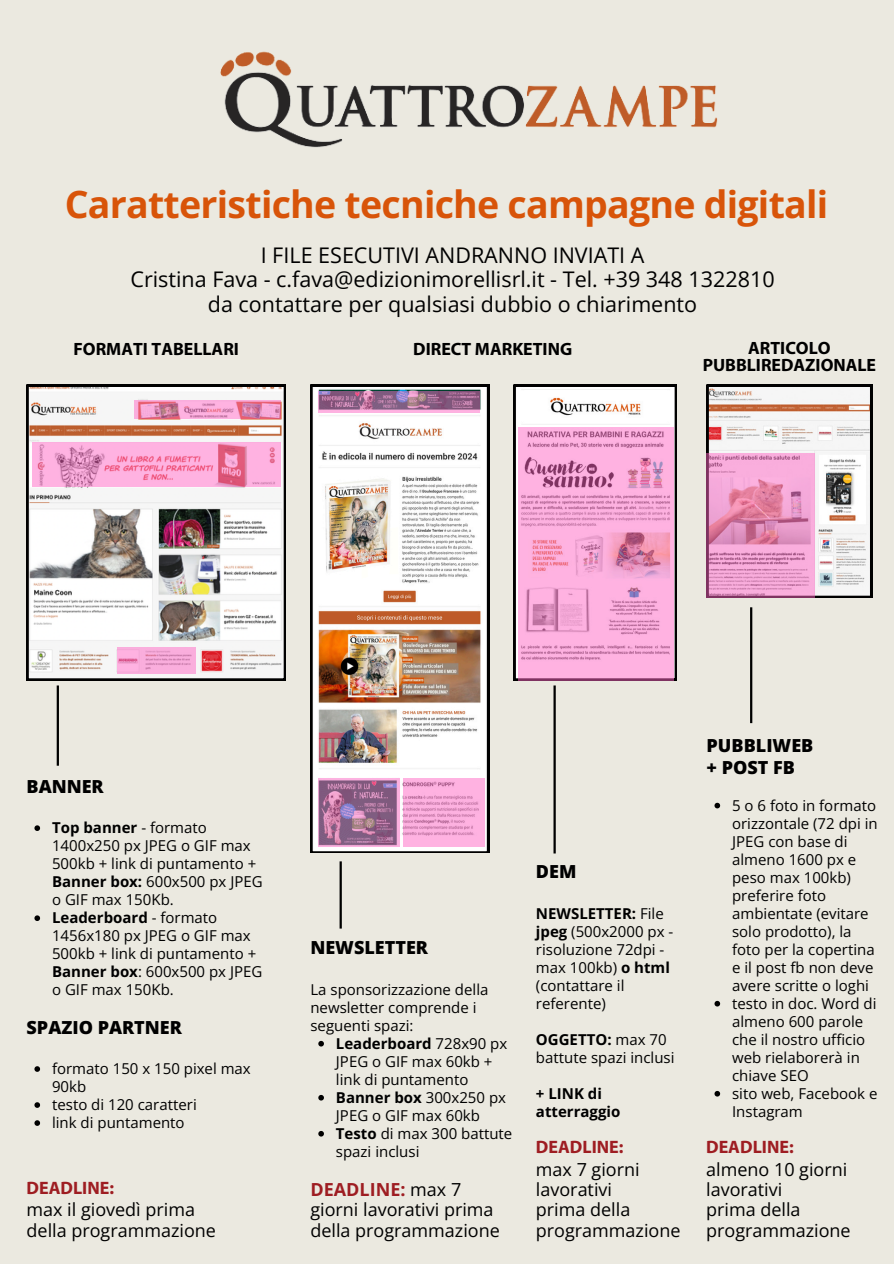
<style>
.page{position:relative;width:894px;height:1264px;background:#fff}
.page>*{position:absolute;margin:0;border:0;box-sizing:border-box;transform-origin:0 0}
.t1{font:700 37.5px "Open Sans";letter-spacing:-.02em;color:#d85409}
.t2{font:21.6px/24.8px "Open Sans";color:#000;text-align:center}
.t3{font:18px/20.2px "Open Sans";color:#000}
.t4{font:800 18px/21.3px "Open Sans";color:#000}
.t5{font:700 17.85px/16.8px "Myriad Pro";color:#000;text-align:center}
.t6{font:15px/18px "Open Sans";color:#000}
.t7{font:700 15px/18px "Open Sans";color:#000}
.s1{font-weight:700}
.s2{font-family:"Myriad Pro";font-weight:700;color:#9e1d22}
.s3{font-weight:700;color:#9e1d22}
</style>
<div class="page">
<div style="left:0;top:0;width:893px;height:1263px;background:#ebe9e0"></div>
<img style="left:220px;top:51px;width:498px;height:97px">
<svg style="left:27px;top:385px;width:258px;height:295px;background:#d4ccca"></svg>
<svg style="left:513px;top:385px;width:163px;height:295px;background:#c8c6c5"></svg>
<img style="left:310px;top:385px;width:179px;height:468px">
<svg style="left:706px;top:385px;width:165px;height:212px;background:#dcd4d1"></svg>
<svg style="left:318px;top:778px;width:81px;height:68px;background:#a17097"></svg>
<svg style="left:318px;top:1040px;width:6px;height:6px"></svg>
<svg style="left:318px;top:1094px;width:6px;height:6px"></svg>
<svg style="left:318px;top:1131px;width:6px;height:5px"></svg>
<svg style="left:34px;top:825px;width:6px;height:6px"></svg>
<svg style="left:34px;top:915px;width:6px;height:6px"></svg>
<svg style="left:714px;top:802px;width:6px;height:6px"></svg>
<svg style="left:714px;top:1000px;width:6px;height:6px"></svg>
<svg style="left:714px;top:1090px;width:6px;height:6px"></svg>
<svg style="left:403px;top:778px;width:81px;height:68px;background:#f3a7d6"></svg>
<svg style="left:318px;top:391px;width:162px;height:21px;background:#a37098"></svg>
<svg style="left:135px;top:400px;width:146px;height:19px;background:#e892bb"></svg>
<svg style="left:32px;top:442px;width:249px;height:44px;background:#f59fcd"></svg>
<svg style="left:117px;top:647px;width:78px;height:26px;background:#f4a6d5"></svg>
<svg style="left:518px;top:427px;width:155px;height:253px;background:#efa2d0"></svg>
<svg style="left:706px;top:453px;width:108px;height:145px;background:#e494c1"></svg>
<hr style="left:57px;top:685px;width:2px;height:80px;background:#000">
<hr style="left:553px;top:685px;width:2px;height:168px;background:#000">
<hr style="left:749px;top:607px;width:3px;height:116px;background:#000">
<svg style="left:34px;top:1066px;width:6px;height:5px"></svg>
<svg style="left:34px;top:1102px;width:6px;height:5px"></svg>
<svg style="left:34px;top:1120px;width:6px;height:5px"></svg>
<hr style="left:339px;top:861px;width:3px;height:67px;background:#000">
<p class="t1" style="left:65px;top:178px;width:764px">Caratteristiche tecniche campagne digitali</p>
<p class="t2" style="left:130px;top:242px;width:645px">I FILE ESECUTIVI ANDRANNO INVIATI A<br>Cristina Fava - c.fava@edizionimorellisrl.it - Tel. +39 348 1322810 da contattare per qualsiasi dubbio o chiarimento</p>
<p class="t5" style="left:73px;top:342px;width:167px">FORMATI TABELLARI</p>
<p class="t5" style="left:413px;top:342px;width:160px">DIRECT MARKETING</p>
<p class="t5" style="left:702px;top:341px;width:175px">ARTICOLO<br>PUBBLIREDAZIONALE</p>
<p class="t4" style="left:27px;top:775px;width:79px">BANNER</p>
<p class="t6" style="left:52px;top:818px;width:212px"><span class="s1">Top banner</span> - formato<br>1400x250 px JPEG o GIF max<br>500kb + link di puntamento +<br><span class="s1">Banner box:</span> 600x500 px JPEG o GIF max 150Kb.</p>
<h3 class="t6" style="left:52px;top:908px;width:212px"><span class="s1">Leaderboard</span> - formato<br>1456x180 px JPEG o GIF max<br>500kb + link di puntamento +<br><span class="s1">Banner box</span>: 600x500 px JPEG o GIF max 150Kb.</h3>
<p class="t4" style="left:27px;top:1015px;width:157px">SPAZIO PARTNER</p>
<p class="t6" style="left:52px;top:1059px;width:200px">formato 150 x 150 pixel max<br>90kb</p>
<p class="t6" style="left:52px;top:1095px;width:146px">testo di 120 caratteri</p>
<h5 class="t6" style="left:52px;top:1113px;width:134px">link di puntamento</h5>
<p class="t3" style="left:27px;top:1175px;width:170px;line-height:22.5px"><span class="s2">DEADLINE:<br></span>max il giovedì prima</p>
<p class="t3" style="left:27px;top:1219px;width:191px">della programmazione</p>
<h2 class="t4" style="left:310px;top:936px;width:119px">NEWSLETTER</h2>
<h3 class="t6" style="left:310px;top:979px;width:179px">La sponsorizzazione della newsletter comprende i seguenti spazi:</h3>
<p class="t6" style="left:336px;top:1033px;width:173px"><span class="s1">Leaderboard</span> 728x90 px<br>JPEG o GIF max 60kb + link di puntamento</p>
<p class="t6" style="left:336px;top:1087px;width:171px"><span class="s1">Banner box</span> 300x250 px<br>JPEG o GIF max 60kb</p>
<h3 class="t6" style="left:336px;top:1123px;width:178px"><span class="s1">Testo</span> di max 300 battute spazi inclusi</h3>
<p class="t3" style="left:310px;top:1178px;width:191px"><span class="s3">DEADLINE:</span> max 7 giorni lavorativi prima della programmazione</p>
<h3 class="t4" style="left:536px;top:860px;width:42px">DEM</h3>
<p class="t6" style="left:536px;top:904px;width:139px"><span class="s1">NEWSLETTER:</span> File <span class="s1">jpeg</span> (500x2000 px - risoluzione 72dpi - max 100kb) <span class="s1">o html </span>(contattare il referente)</p>
<p class="t6" style="left:536px;top:1030px;width:140px"><span class="s1">OGGETTO:</span> max 70 battute spazi inclusi</p>
<p class="t7" style="left:536px;top:1084px;width:86px">+ LINK di atterraggio</p>
<h4 class="t3" style="left:536px;top:1135px;width:105px;line-height:22.5px"><span class="s2">DEADLINE: </span>max 7 giorni</h4>
<h4 class="t3" style="left:536px;top:1178px;width:146px">lavorativi<br>prima della programmazione</h4>
<p class="t4" style="left:706px;top:734px;width:108px">PUBBLIWEB + POST FB</p>
<p class="t6" style="left:732px;top:795px;width:147px">5 o 6 foto in formato orizzontale (72 dpi in<br>JPEG con base di almeno 1600 px e peso max 100kb) preferire foto ambientate (evitare solo prodotto), la foto per la copertina e il post fb non deve avere scritte o loghi</p>
<p class="t6" style="left:732px;top:993px;width:146px">testo in doc. Word di almeno 600 parole che il nostro ufficio web rielaborerà in chiave SEO</p>
<h4 class="t6" style="left:732px;top:1083px;width:147px">sito web, Facebook e<br>Instagram</h4>
<p class="t3" style="left:706px;top:1135px;width:143px;line-height:22.5px"><span class="s2">DEADLINE: </span>almeno 10 giorni</p>
<p class="t3" style="left:706px;top:1178px;width:146px">lavorativi<br>prima della programmazione</p>
</div>
